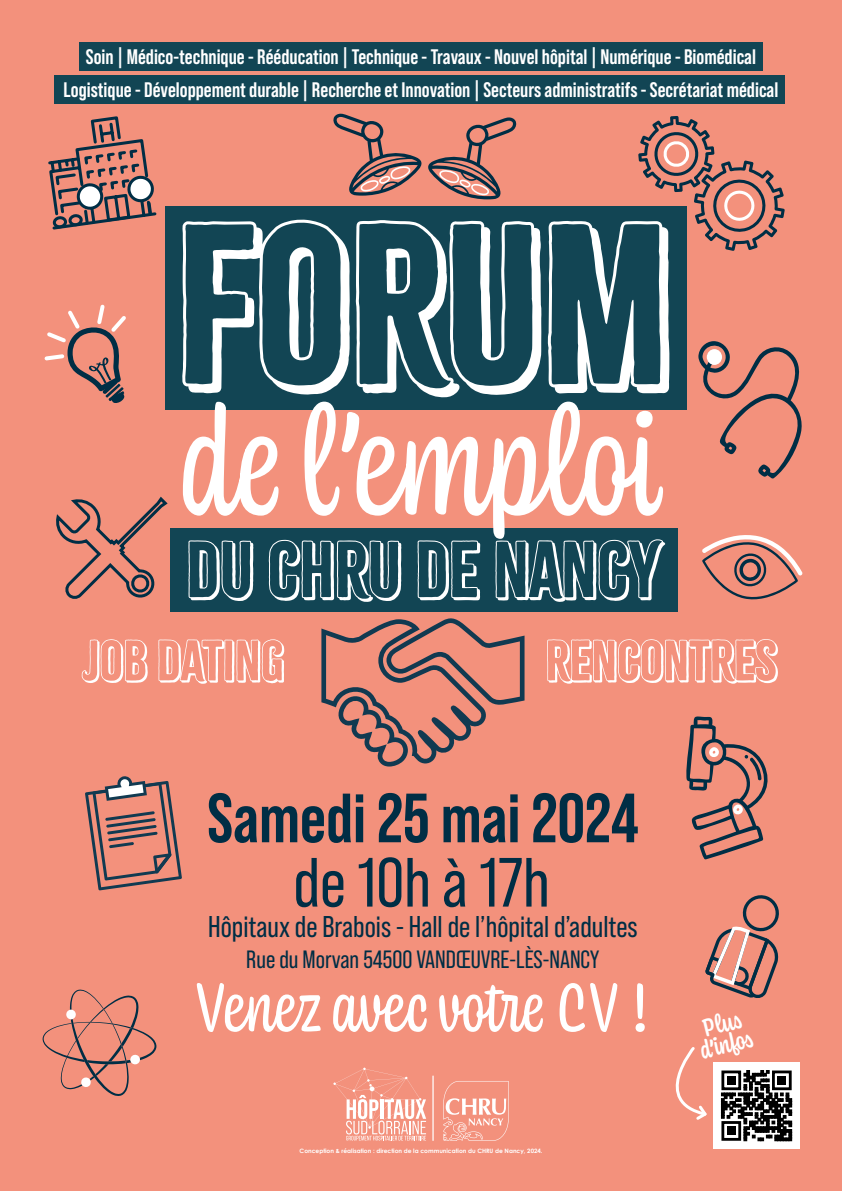
<style>
.page{position:relative;width:842px;height:1191px;background:#f3917c}
.page>*{position:absolute;margin:0;border:0;box-sizing:border-box;transform-origin:0 0}
.t1{font:72px "Coniferous";color:#fff}
.t2{font:700 69.5px "Bebas Neue Pro";color:#002e45}
.t3{font:69.5px "Bebas Neue Pro";color:#002e45}
.t4{font:30px "Bebas Neue Pro";color:#002e45}
.t5{font:500 26px "Coniferous";color:#fff}
.t6{font:25px "Bebas Neue Pro";color:#002e45}
.t7{font:700 21px "Bebas Neue Pro";color:#fff}
.t8{font:700 6px "Century Gothic";color:#fff}
</style>
<div class="page">
<svg style="left:48px;top:116px;width:109px;height:114px"></svg>
<svg style="left:702px;top:535px;width:101px;height:65px"></svg>
<svg style="left:428px;top:117px;width:89px;height:82px"></svg>
<svg style="left:333px;top:114px;width:89px;height:82px"></svg>
<svg style="left:638px;top:116px;width:147px;height:135px"></svg>
<svg style="left:42px;top:989px;width:115px;height:107px"></svg>
<svg style="left:686px;top:716px;width:82px;height:143px"></svg>
<svg style="left:82px;top:639px;width:202px;height:45px"></svg>
<svg style="left:333px;top:1067px;width:93px;height:73px"></svg>
<hr style="left:432px;top:1075px;width:2px;height:66px;background:#fff">
<svg style="left:443px;top:1081px;width:66px;height:59px"></svg>
<svg style="left:321px;top:618px;width:203px;height:148px"></svg>
<svg style="left:44px;top:304px;width:82px;height:99px"></svg>
<svg style="left:85px;top:776px;width:97px;height:114px"></svg>
<svg style="left:547px;top:639px;width:231px;height:45px"></svg>
<svg style="left:698px;top:341px;width:104px;height:137px"></svg>
<div style="left:707px;top:349px;width:15px;height:16px;background:#fff;border-radius:50%"></div>
<svg style="left:675px;top:1047px;width:32px;height:73px"></svg>
<div style="left:80px;top:43px;width:683px;height:28px;background:#124554"></div>
<div style="left:55px;top:75px;width:730px;height:29px;background:#124554"></div>
<div style="left:170px;top:528px;width:508px;height:84px;background:#124554"></div>
<svg style="left:188px;top:539px;width:478px;height:63px"></svg>
<div style="left:165px;top:206px;width:521px;height:204px;background:#124554"></div>
<svg style="left:182px;top:219px;width:488px;height:178px"></svg>
<svg style="left:183px;top:401px;width:480px;height:138px"></svg>
<svg style="left:705px;top:895px;width:74px;height:103px"></svg>
<svg style="left:56px;top:496px;width:112px;height:103px"></svg>
<div style="left:713px;top:1062px;width:86px;height:86px;background:#fff"></div>
<svg style="left:721px;top:1070px;width:71px;height:70px"></svg>
<div style="left:721px;top:1070px;width:20px;height:20px;border:3px solid #000"></div>
<div style="left:727px;top:1076px;width:8px;height:8px;background:#000"></div>
<div style="left:772px;top:1070px;width:20px;height:20px;border:3px solid #000"></div>
<div style="left:778px;top:1076px;width:8px;height:8px;background:#000"></div>
<div style="left:721px;top:1121px;width:20px;height:19px;border:3px solid #000"></div>
<div style="left:727px;top:1126px;width:8px;height:9px;background:#000"></div>
<p class="t7" style="left:86px;top:45px;width:672px">Soin | Médico-technique - Rééducation | Technique - Travaux - Nouvel hôpital | Numérique - Biomédical</p>
<p class="t7" style="left:64px;top:78px;width:716px">Logistique - Développement durable | Recherche et Innovation | Secteurs administratifs - Secrétariat médical</p>
<p class="t2" style="left:207px;top:778px;width:433px">Samedi 25 mai 2024</p>
<p class="t3" style="left:293px;top:843px;width:258px">de 10h à 17h</p>
<p class="t4" style="left:208px;top:910px;width:431px">Hôpitaux de Brabois - Hall de l’hôpital d’adultes</p>
<p class="t6" style="left:246px;top:944px;width:355px">Rue du Morvan 54500 VANDŒUVRE-LÈS-NANCY</p>
<p class="t1" style="left:195px;top:957px;width:456px">Venez avec votre CV !</p>
<p class="t8" style="left:300px;top:1146px;width:244px">Conception &amp; réalisation : direction de la communication du CHRU de Nancy, 2024.</p>
<p class="t5" style="left:698px;top:1010px;width:41px;rotate:-14deg">Plus</p>
<p class="t5" style="left:697px;top:1032px;width:54px;rotate:-14deg">d’infos</p>
</div>
